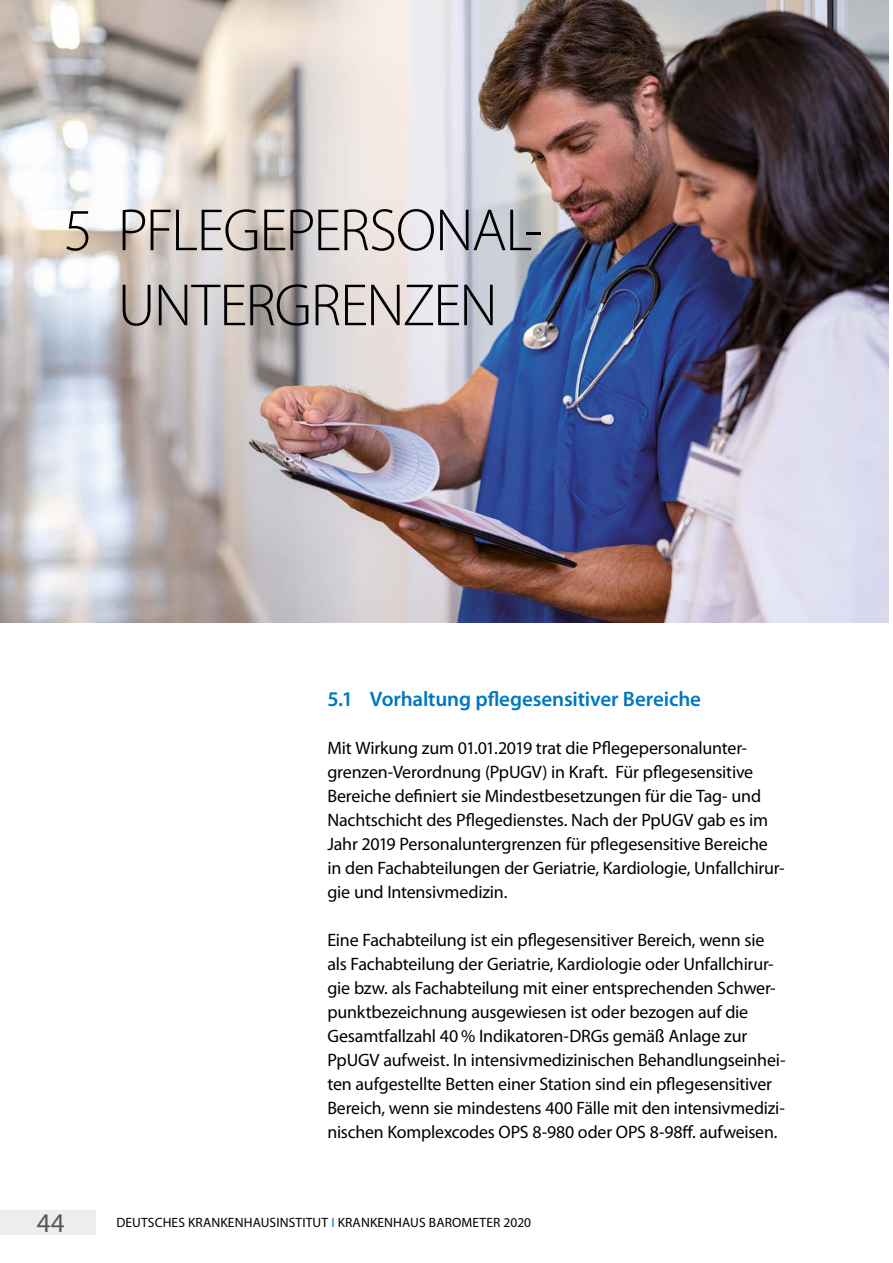
<style>
.page{position:relative;width:893px;height:1263px;background:#fff}
.page>*{position:absolute;margin:0;border:0;box-sizing:border-box;transform-origin:0 0}
.Absatzformat_1_Kapit{font:300 60px "Myriad Pro";letter-spacing:-.025em;color:#000}
.t1{font:27px "Myriad Pro";color:#575756}
.Zwischenüberschrift{font:600 21px "Myriad Pro";letter-spacing:-.005em;color:#0078bf}
.Fließtext{font:18px/24px "Myriad Pro";letter-spacing:-.01em;color:#000}
.t2{font:13.5px "Myriad Pro";letter-spacing:.01em;color:#000}
.s1{color:#0078bf}
</style>
<div class="page">
<div style="left:0;top:1210px;width:95px;height:24px;background:#ededed"></div>
<img style="left:0;top:1px;width:889px;height:622px">
<p class="Absatzformat_1_Kapit" style="left:64px;top:194px;width:480px">5 PFLEGEPERSONAL-</p>
<p class="Absatzformat_1_Kapit" style="left:118px;top:269px;width:381px">UNTERGRENZEN</p>
<p class="Zwischenüberschrift" style="left:327px;top:686px;width:375px">5.1 Vorhaltung pflegesensitiver Bereiche</p>
<p class="Fließtext" style="left:327px;top:736px;width:459px">Mit Wirkung zum 01.01.2019 trat die Pflegepersonalunter&shy;grenzen-Verordnung (PpUGV) in Kraft. Für pflegesensitive Bereiche definiert sie Mindestbesetzungen für die Tag- und Nachtschicht des Pflegedienstes. Nach der PpUGV gab es im Jahr 2019 Personaluntergrenzen für pflegesensitive Bereiche in den Fachabteilungen der Geriatrie, Kardiologie, Unfallchirur&shy;gie und Intensivmedizin.</p>
<p class="Fließtext" style="left:327px;top:928px;width:460px">Eine Fachabteilung ist ein pflegesensitiver Bereich, wenn sie als Fachabteilung der Geriatrie, Kardiologie oder Unfallchirur&shy;gie bzw. als Fachabteilung mit einer entsprechenden Schwer&shy;punktbezeichnung ausgewiesen ist oder bezogen auf die Gesamtfallzahl 40 % Indikatoren-DRGs gemäß Anlage zur PpUGV aufweist. In intensivmedizinischen Behandlungseinhei&shy;ten aufgestellte Betten einer Station sind ein pflegesensitiver Bereich, wenn sie mindestens 400 Fälle mit den intensivmedizi&shy;nischen Komplexcodes OPS 8-980 oder OPS 8-98ff. aufweisen.</p>
<h2 class="t1" style="left:37px;top:1206px;width:29px">44</h2>
<p class="t2" style="left:116px;top:1214px;width:416px">DEUTSCHES KRANKENHAUSINSTITUT <span class="s1">I</span> KRANKENHAUS BAROMETER 2020</p>
</div>
